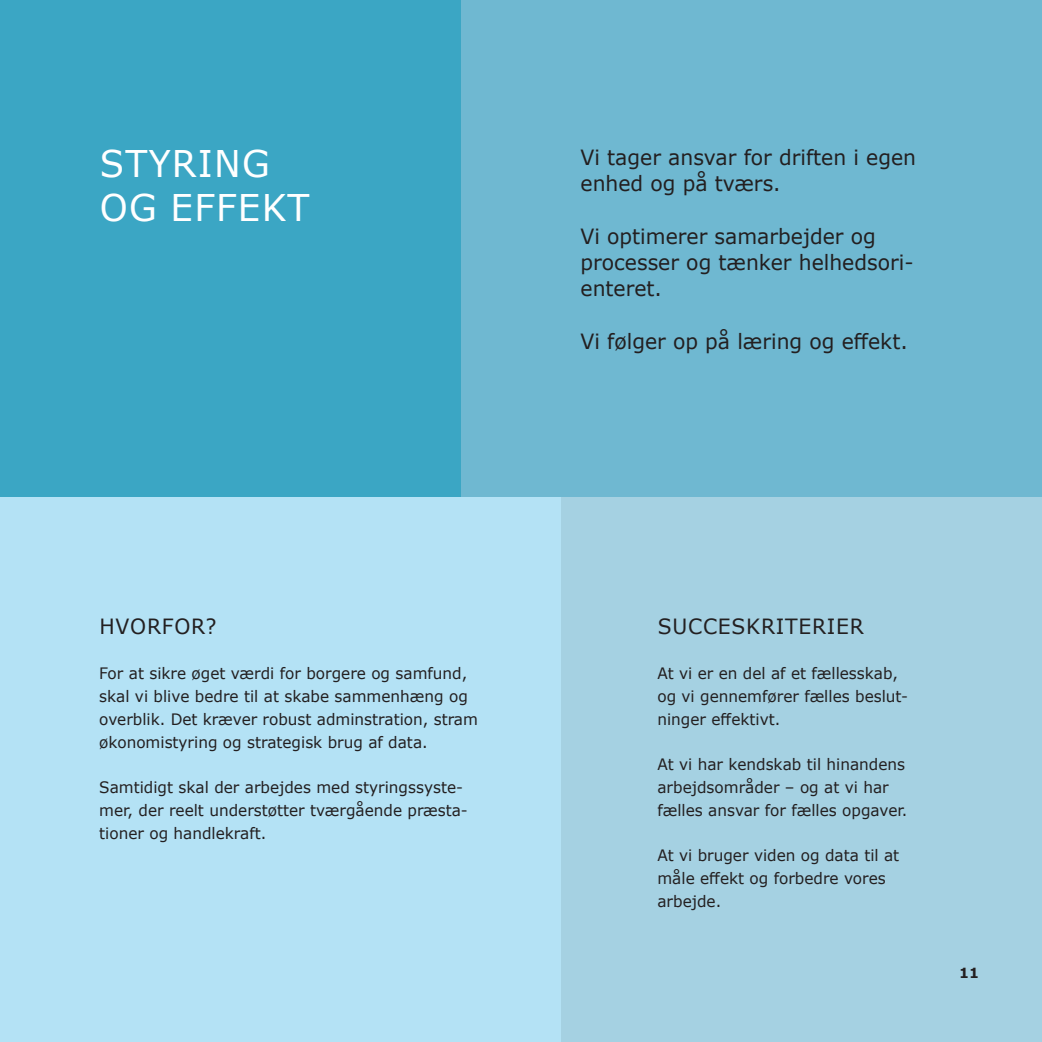
<style>
.page{position:relative;width:1042px;height:1042px;background:#fff}
.page>*{position:absolute;margin:0;border:0;box-sizing:border-box;transform-origin:0 0}
.Paragraph_Style_1{font:36.75px/43.8px "Verdana";letter-spacing:.035em;color:#fff}
.Paragraph_Style_1-2{font:21px/26.2px "Verdana";color:#231f20}
.Paragraph_Style_1-3{font:21px "Verdana";letter-spacing:.035em;color:#231f20}
.Paragraph_Style_1-4{font:15.75px/22.8px "Verdana";color:#231f20}
.t1{font:700 14px "Verdana";color:#231f20}
</style>
<div class="page">
<div style="left:556px;top:496px;width:486px;height:546px;background:#a5d1e2"></div>
<div style="left:0;top:488px;width:561px;height:554px;background:#b4e2f5"></div>
<div style="left:0;top:0;width:1042px;height:496px;background:#3ba6c4"></div>
<div style="left:461px;top:0;width:581px;height:496px;background:#6fb8d1"></div>
<p class="Paragraph_Style_1" style="left:100px;top:141px;width:211px">STYRING<br>OG EFFEKT</p>
<p class="Paragraph_Style_1-2" style="left:580px;top:144px;width:337px">Vi tager ansvar for driften i egen enhed og på tværs.</p>
<p class="Paragraph_Style_1-2" style="left:580px;top:223px;width:334px">Vi optimerer samarbejder og processer og tænker helhedsori&shy;enteret.</p>
<p class="Paragraph_Style_1-2" style="left:580px;top:328px;width:329px">Vi følger op på læring og effekt.</p>
<p class="Paragraph_Style_1-3" style="left:100px;top:612px;width:119px">HVORFOR?</p>
<p class="Paragraph_Style_1-4" style="left:99px;top:662px;width:380px">For at sikre øget værdi for borgere og samfund, skal vi blive bedre til at skabe sammenhæng og overblik. Det kræver robust adminstration, stram økonomistyring og strategisk brug af data.</p>
<p class="Paragraph_Style_1-4" style="left:99px;top:776px;width:370px">Samtidigt skal der arbejdes med styringssyste&shy;mer, der reelt understøtter tværgående præsta&shy;tioner og handlekraft.</p>
<p class="Paragraph_Style_1-3" style="left:658px;top:612px;width:208px">SUCCESKRITERIER</p>
<p class="Paragraph_Style_1-4" style="left:657px;top:662px;width:252px">At vi er en del af et fællesskab, og vi gennemfører fælles beslut&shy;ninger effektivt.</p>
<p class="Paragraph_Style_1-4" style="left:657px;top:753px;width:252px">At vi har kendskab til hinandens arbejdsområder – og at vi har fælles ansvar for fælles opgaver.</p>
<p class="Paragraph_Style_1-4" style="left:657px;top:844px;width:243px">At vi bruger viden og data til at måle effekt og forbedre vores arbejde.</p>
<p class="t1" style="left:959px;top:963px;width:21px">11</p>
</div>
